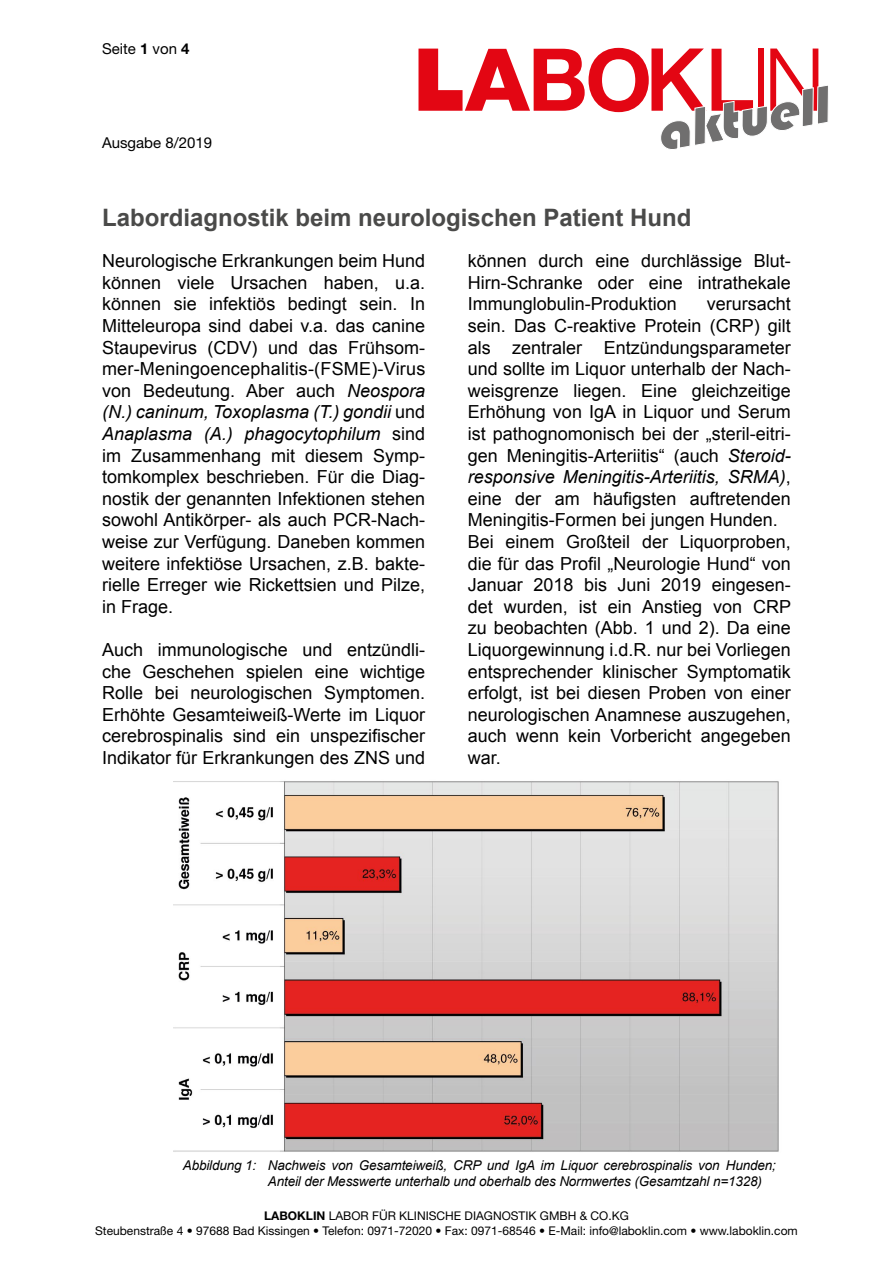
<style>
.page{position:relative;width:893px;height:1263px;background:#fff}
.page>*{position:absolute;margin:0;border:0;box-sizing:border-box;transform-origin:0 0}
.t1{font:italic 54.9px "Bauhaus 93";color:#706f6f;scale:1.07 1}
.t2{font:700 24px "Arial";color:#4a4a49}
.t3{font:18px/21.6px "Arial";color:#000;text-align:justify}
.t4{font:15px "Helvetica Neue";color:#000}
.t5{font:italic 13.5px/16.2px "Arial";letter-spacing:-.01em;color:#000}
.t6{font:12px/14.4px "Helvetica Neue";color:#000;text-align:center}
.s1{font-weight:700}
.s2{font-style:italic}
</style>
<div class="page">
<svg style="left:418px;top:47px;width:401px;height:66px"></svg>
<img style="left:173px;top:781px;width:606px;height:371px">
<p class="t4" style="left:102px;top:40px;width:89px">Seite <span class="s1">1</span> von <span class="s1">4</span></p>
<p class="t4" style="left:102px;top:134px;width:112px">Ausgabe 8/2019</p>
<h1 class="t1" style="left:650px;top:103px;width:165px;rotate:-10deg">aktuell</h1>
<h2 class="t2" style="left:102px;top:201px;width:591px">Labordiagnostik beim neurologischen Patient Hund</h2>
<p class="t3" style="left:102px;top:250px;width:325px">Neurologische Erkrankungen beim Hund können viele Ursachen haben, u.a. können sie infektiös bedingt sein. In Mitteleuropa sind dabei v.a. das canine Staupevirus (CDV) und das Frühsom&shy;mer-Meningoencephalitis-(FSME)-Virus von Bedeutung. Aber auch <span class="s2">Neospora (N.) caninum, Toxoplasma (T.) gondii</span> und <span class="s2">Anaplasma (A.) phagocytophilum</span> sind im Zusammenhang mit diesem Symp&shy;tomkomplex beschrieben. Für die Diag&shy;nostik der genannten Infektionen stehen sowohl Antikörper- als auch PCR-Nach&shy;weise zur Verfügung. Daneben kommen weitere infektiöse Ursachen, z.B. bakte&shy;rielle Erreger wie Rickettsien und Pilze, in Frage.</p>
<p class="t3" style="left:102px;top:639px;width:325px">Auch immunologische und entzündli&shy;che Geschehen spielen eine wichtige Rolle bei neurologischen Symptomen.<br>Erhöhte Gesamteiweiß-Werte im Liquor cerebrospinalis sind ein unspezifischer Indikator für Erkrankungen des ZNS und</p>
<p class="t3" style="left:468px;top:250px;width:325px">können durch eine durchlässige Blut-Hirn-Schranke oder eine intrathekale Immunglobulin-Produktion</p>
<p class="t3" style="left:468px;top:293px;width:325px;text-align:left;text-indent:239px">verursacht sein. Das C-reaktive Protein (CRP) gilt als zentraler Entzündungsparameter und sollte im Liquor unterhalb der Nach&shy;weisgrenze liegen. Eine gleichzeitige Erhöhung von IgA in Liquor und Serum ist pathognomonisch bei der „steril-eitri&shy;gen Meningitis-Arteriitis“ (auch <span class="s2">Steroid&shy;responsive Meningitis-Arteriitis, SRMA)</span>, eine der am häufigsten auftretenden Meningitis-Formen bei jungen Hunden.<br>Bei einem Großteil der Liquorproben, die für das Profil „Neurologie Hund“ von Januar 2018 bis Juni 2019 eingesen&shy;det wurden, ist ein Anstieg von CRP zu beobachten (Abb. 1 und 2). Da eine Liquorgewinnung i.d.R. nur bei Vorliegen entsprechender klinischer Symptomatik erfolgt, ist bei diesen Proben von einer neurologischen Anamnese auszugehen, auch wenn kein Vorbericht angegeben war.</p>
<p class="t5" style="left:268px;top:1157px;width:510px;text-indent:-85px">Abbildung 1: Nachweis von Gesamteiweiß, CRP und IgA im Liquor cerebrospinalis von Hunden;<br>Anteil der Messwerte unterhalb und oberhalb des Normwertes (Gesamtzahl n=1328)</p>
<p class="t6" style="left:95px;top:1209px;width:704px"><span class="s1">LABOKLIN</span> LABOR FÜR KLINISCHE DIAGNOSTIK GMBH &amp; CO.KG<br>Steubenstraße 4 • 97688 Bad Kissingen • Telefon: 0971-72020 • Fax: 0971-68546 • E-Mail: info@laboklin.com • www.laboklin.com</p>
</div>
